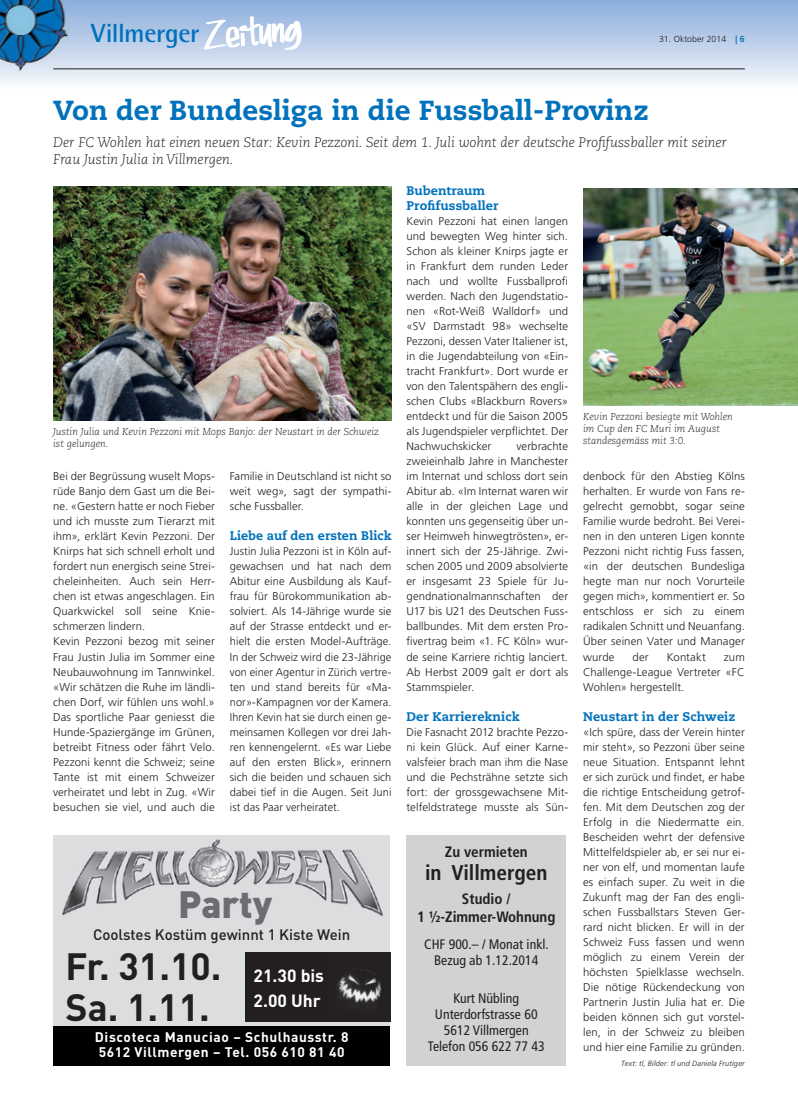
<style>
.page{position:relative;width:798px;height:1117px;background:#fff}
.page>*{position:absolute;margin:0;border:0;box-sizing:border-box;transform-origin:0 0}
.t1{font:700 37.5px/41px "DIN";color:#231f20}
.t2{font:900 37.5px "DIN";color:#6c6d70}
.t3{font:800 27.5px "Caecilia";color:#0072bc}
.t4{font:700 26.25px "Rotis Semi Sans";letter-spacing:-.02em;color:#0072bc}
.t5{font:700 condensed 21.25px "Frutiger";color:#231f20}
.t6{font:700 17.5px/25px "DIN";color:#fff}
.t7{font:700 condensed 15px/17.5px "Frutiger";color:#231f20;text-align:center}
.t8{font:500 15px "DIN";color:#231f20}
.t9{font:italic 300 13.75px/16.5px "Caecilia";color:#231f20}
.t10{font:condensed 13.75px/16.2px "Frutiger";color:#231f20;text-align:center}
.t11{font:700 13.75px/15.2px "DIN";letter-spacing:.04em;color:#fff}
.t12{font:800 12.5px/15px "Caecilia";letter-spacing:.005em;color:#0072bc}
.t13{font:300 11.25px/15px "Frutiger";letter-spacing:.01em;color:#231f20;text-align:justify}
.t14{font:italic 300 10px/12px "Caecilia";color:#231f20}
.t15{font:300 8.75px "Frutiger";color:#231f20}
.t16{font:italic 300 7.5px "Frutiger";letter-spacing:.02em;color:#231f20}
.s1{font-family:"Myriad";font-weight:700;color:#0072bc}
.s2{font-weight:700;color:#0072bc}
</style>
<div class="page">
<svg style="left:0;top:0;width:797px;height:83px"></svg>
<svg style="left:204px;top:12px;width:97px;height:45px"></svg>
<img style="left:0;top:0;width:69px;height:71px">
<hr style="left:53px;top:69px;width:691px;height:1px;background:#231f20">
<div style="left:53px;top:835px;width:337px;height:191px;background:#dcdddf"></div>
<img style="left:62px;top:839px;width:321px;height:77px">
<div style="left:53px;top:1026px;width:337px;height:39px;background:#000"></div>
<img style="left:328px;top:952px;width:62px;height:69px">
<div style="left:244px;top:952px;width:84px;height:69px;background:#231f20"></div>
<img style="left:583px;top:188px;width:214px;height:217px">
<img style="left:53px;top:187px;width:338px;height:233px">
<div style="left:406px;top:835px;width:160px;height:230px;background:#d1d2d4"></div>
<h3 class="t4" style="left:91px;top:17px;width:110px">Villmerger</h3>
<p class="t15" style="left:658px;top:34px;width:87px">31. Oktober 2014 <span class="s1">|</span> <span class="s2">6</span></p>
<h2 class="t3" style="left:53px;top:93px;width:596px">Von der Bundesliga in die Fussball-Provinz</h2>
<p class="t9" style="left:53px;top:134px;width:675px">Der FC Wohlen hat einen neuen Star: Kevin Pezzoni. Seit dem 1. Juli wohnt der deutsche Profifussballer mit seiner<br>Frau Justin Julia in Villmergen.</p>
<p class="t14" style="left:53px;top:426px;width:327px">Justin Julia und Kevin Pezzoni mit Mops Banjo: der Neustart in der Schweiz ist gelungen.</p>
<p class="t13" style="left:53px;top:469px;width:163px;text-align:left">Bei der Begrüssung wuselt Mops&shy;rüde Banjo dem Gast um die Bei&shy;ne. «Gestern hatte er noch Fieber und ich musste zum Tierarzt mit ihm», erklärt Kevin Pezzoni. Der<br>Knirps hat sich schnell erholt und fordert nun energisch seine Strei&shy;cheleinheiten. Auch sein Herr&shy;chen ist etwas angeschlagen. Ein<br>Quarkwickel soll seine Knie&shy;schmerzen lindern.<br>Kevin Pezzoni bezog mit seiner<br>Frau Justin Julia im Sommer eine<br>Neubauwohnung im Tannwinkel. «Wir schätzen die Ruhe im ländli&shy;chen Dorf, wir fühlen uns wohl.»<br>Das sportliche Paar geniesst die<br>Hunde-Spaziergänge im Grünen, betreibt Fitness oder fährt Velo.<br>Pezzoni kennt die Schweiz; seine<br>Tante ist mit einem Schweizer verheiratet und lebt in Zug. «Wir besuchen sie viel, und auch die</p>
<p class="t13" style="left:230px;top:469px;width:163px">Familie in Deutschland ist nicht so weit weg», sagt der sympathi&shy;sche Fussballer.</p>
<p class="t12" style="left:230px;top:528px;width:163px">Liebe auf den ersten Blick</p>
<p class="t13" style="left:230px;top:544px;width:163px">Justin Julia Pezzoni ist in Köln auf&shy;gewachsen und hat nach dem Abitur eine Ausbildung als Kauf&shy;frau für Bürokommunikation ab&shy;solviert. Als 14-Jährige wurde sie auf der Strasse entdeckt und er&shy;hielt die ersten Model-Aufträge.<br>In der Schweiz wird die 23-Jährige von einer Agentur in Zürich vertre&shy;ten und stand bereits für «Ma&shy;nor»-Kampagnen vor der Kamera.<br>Ihren Kevin hat sie durch einen ge&shy;meinsamen Kollegen vor drei Jah&shy;ren kennengelernt. «Es war Liebe auf den ersten Blick», erinnern sich die beiden und schauen sich dabei tief in die Augen. Seit Juni ist das Paar verheiratet.</p>
<h1 class="t2" style="left:178px;top:878px;width:95px">Party</h1>
<h3 class="t8" style="left:93px;top:924px;width:259px">Coolstes Kostüm gewinnt 1 Kiste Wein</h3>
<h1 class="t1" style="left:66px;top:944px;width:157px">Fr. 31.10.<br>Sa. 1.11.</h1>
<h3 class="t6" style="left:253px;top:962px;width:72px">21.30 bis<br>2.00 Uhr</h3>
<p class="t11" style="left:95px;top:1028px;width:255px">Discoteca Manuciao – Schulhausstr. 8<br>5612 Villmergen – Tel. 056 610 81 40</p>
<p class="t12" style="left:406px;top:183px;width:93px">Bubentraum<br>Profifussballer</p>
<p class="t13" style="left:406px;top:214px;width:163px">Kevin Pezzoni hat einen langen und bewegten Weg hinter sich.<br>Schon als kleiner Knirps jagte er in Frankfurt dem runden Leder nach und wollte Fussballprofi werden. Nach den Jugendstatio&shy;nen «Rot-Weiß Walldorf» und «SV Darmstadt 98» wechselte Pezzoni, dessen Vater Italiener ist, in die Jugendabteilung von «Ein&shy;tracht Frankfurt». Dort wurde er von den Talentspähern des engli&shy;schen Clubs «Blackburn Rovers» entdeckt und für die Saison 2005 als Jugendspieler verpflichtet. Der Nachwuchskicker</p>
<p class="t13" style="left:406px;top:439px;width:163px;text-indent:110px">verbrachte zweieinhalb Jahre in Manchester im Internat und schloss dort sein Abitur ab. «Im Internat waren wir alle in der gleichen Lage und konnten uns gegenseitig über un&shy;ser Heimweh hinwegtrösten», er&shy;innert sich der 25-Jährige. Zwi&shy;schen 2005 und 2009 absolvierte er insgesamt 23 Spiele für Ju&shy;gendnationalmannschaften der U17 bis U21 des Deutschen Fuss&shy;ballbundes. Mit dem ersten Pro&shy;fivertrag beim «1. FC Köln» wur&shy;de seine Karriere richtig lanciert.<br>Ab Herbst 2009 galt er dort als Stammspieler.</p>
<p class="t12" style="left:406px;top:708px;width:114px">Der Karriereknick</p>
<p class="t13" style="left:406px;top:724px;width:163px">Die Fasnacht 2012 brachte Pezzo&shy;ni kein Glück. Auf einer Karne&shy;valsfeier brach man ihm die Nase und die Pechsträhne setzte sich fort: der grossgewachsene Mit&shy;telfeldstratege musste als Sün-</p>
<h3 class="t7" style="left:444px;top:843px;width:84px">Zu vermieten</h3>
<h3 class="t5" style="left:425px;top:859px;width:124px">in Villmergen</h3>
<h3 class="t7" style="left:417px;top:890px;width:140px">Studio /<br>1 ½-Zimmer-Wohnung</h3>
<p class="t10" style="left:424px;top:935px;width:126px">CHF 900.– / Monat inkl.<br>Bezug ab 1.12.2014</p>
<p class="t10" style="left:428px;top:989px;width:118px">Kurt Nübling<br>Unterdorfstrasse 60<br>5612 Villmergen<br>Telefon 056 622 77 43</p>
<p class="t14" style="left:583px;top:411px;width:151px">Kevin Pezzoni besiegte mit Wohlen im Cup den FC Muri im August standesgemäss mit 3:0.</p>
<p class="t13" style="left:583px;top:469px;width:163px">denbock für den Abstieg Kölns herhalten. Er wurde von Fans re&shy;gelrecht gemobbt, sogar seine Familie wurde bedroht. Bei Verei&shy;nen in den unteren Ligen konnte Pezzoni nicht richtig Fuss fassen, «in der deutschen Bundesliga hegte man nur noch Vorurteile gegen mich», kommentiert er. So entschloss er sich zu einem radikalen Schnitt und Neuanfang.<br>Über seinen Vater und Manager wurde</p>
<p class="t13" style="left:632px;top:649px;width:18px">der</p>
<p class="t13" style="left:666px;top:649px;width:40px">Kontakt</p>
<p class="t13" style="left:583px;top:649px;width:163px;text-indent:141px">zum Challenge- League Vertreter «FC Wohlen» hergestellt.</p>
<p class="t12" style="left:583px;top:708px;width:154px">Neustart in der Schweiz</p>
<p class="t13" style="left:583px;top:724px;width:163px">«Ich spüre, dass der Verein hinter mir steht», so Pezzoni über seine neue Situation. Entspannt lehnt er sich zurück und findet, er habe die richtige Entscheidung getrof&shy;fen. Mit dem Deutschen zog der Erfolg in die Niedermatte ein.<br>Bescheiden wehrt der defensive Mittelfeldspieler ab, er sei nur ei&shy;ner von elf, und momentan laufe es einfach super. Zu weit in die Zukunft mag der Fan des engli&shy;schen Fussballstars Steven Ger&shy;rard nicht blicken. Er will in der Schweiz Fuss fassen und wenn möglich zu einem Verein der höchsten Spielklasse wechseln.<br>Die nötige Rückendeckung von Partnerin Justin Julia hat er. Die beiden können sich gut vorstel&shy;len, in der Schweiz zu bleiben und hier eine Familie zu gründen.</p>
<p class="t16" style="left:621px;top:1058px;width:125px">Text: tl, Bilder: tl und Daniela Frutiger</p>
</div>
